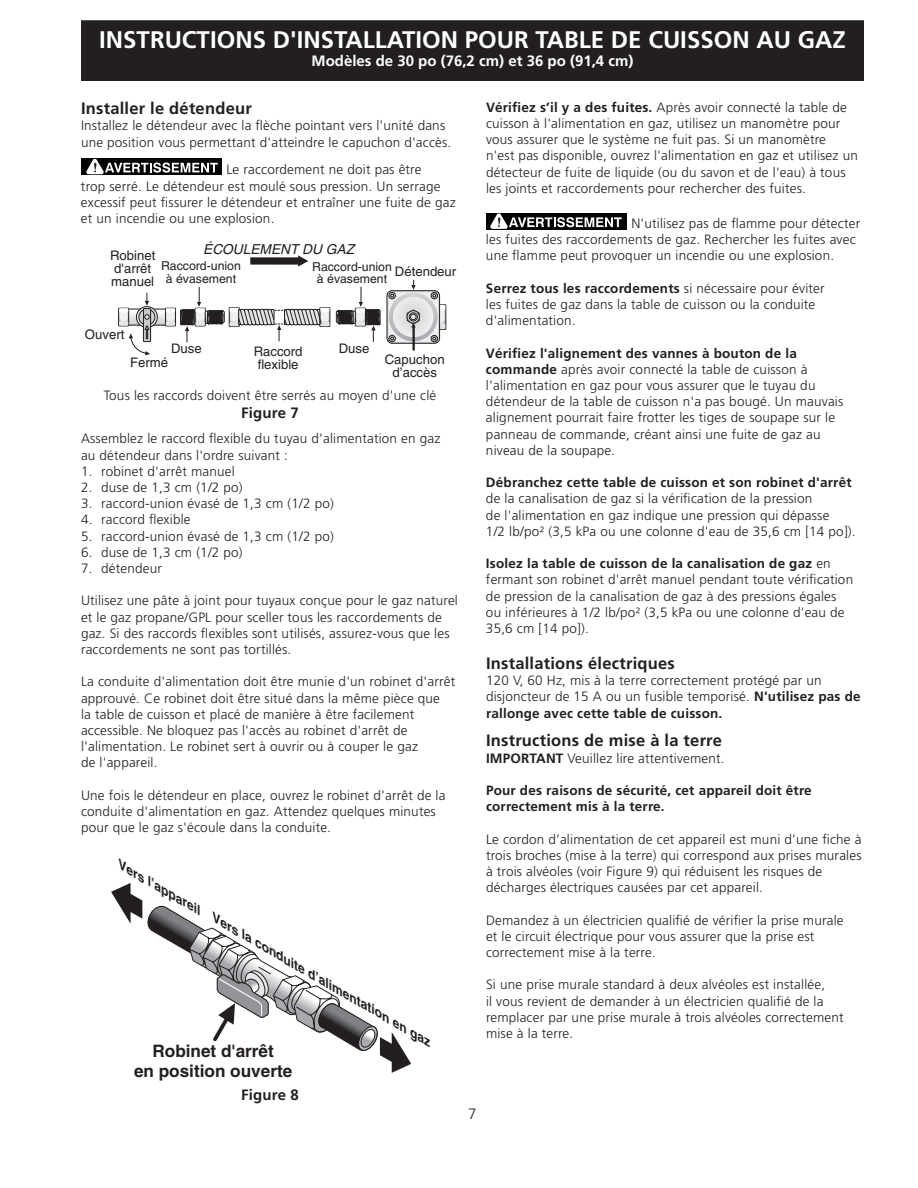
<style>
.page{position:relative;width:918px;height:1188px;background:#fff}
.page>*{position:absolute;margin:0;border:0;box-sizing:border-box;transform-origin:0 0}
.t1{font:700 24px "Frutiger";color:#fff}
.t2{font:700 17.1px/20.5px "Helvetica";color:#231f20;text-align:center}
.t3{font:700 16.5px "Frutiger";letter-spacing:.015em;color:#231f20}
.t4{font:700 15px "Frutiger";color:#fff}
.t5{font:700 15px "Frutiger";letter-spacing:.015em;color:#231f20}
.t6{font:300 15px "Frutiger";color:#231f20}
.t7{font:italic 13.65px "Helvetica";color:#231f20}
.t8{font:300 13.5px/16.2px "Frutiger";letter-spacing:.015em;color:#231f20}
.t9{font:700 13.5px/16.2px "Frutiger";letter-spacing:.015em;color:#231f20}
.t10{font:13.2px/13.2px "Helvetica";color:#231f20;text-align:center}
.t11{font:12.3px/12.3px "Helvetica";color:#231f20;text-align:center}
.t12{font:italic 700 12.15px "Helvetica";color:#231f20;scale:1.15 1}
.s1{font-weight:700}
</style>
<div class="page">
<div style="left:82px;top:21px;width:781px;height:59px;background:#231f20"></div>
<div style="left:81px;top:20px;width:783px;height:61px;border:2px solid #231f20"></div>
<div style="left:486px;top:213px;width:141px;height:17px;background:#040503"></div>
<svg style="left:490px;top:213px;width:132px;height:16px"></svg>
<div style="left:82px;top:158px;width:140px;height:17px;background:#040503"></div>
<svg style="left:86px;top:158px;width:132px;height:17px"></svg>
<svg style="left:111px;top:883px;width:300px;height:190px"></svg>
<div style="left:433px;top:304px;width:13px;height:26px;border:1px solid #231f20"></div>
<div style="left:387px;top:290px;width:53px;height:54px;border:1px solid #231f20;border-radius:5px"></div>
<img style="left:152px;top:308px;width:13px;height:18px">
<div style="left:165px;top:308px;width:11px;height:18px;border:1px solid #231f20"></div>
<div style="left:118px;top:308px;width:11px;height:18px;border:1px solid #231f20"></div>
<div style="left:250px;top:257px;width:49px;height:8px;background:#231f20"></div>
<svg style="left:298px;top:255px;width:10px;height:12px"></svg>
<svg style="left:136px;top:307px;width:21px;height:21px"></svg>
<div style="left:136px;top:306px;width:22px;height:22px;border:1px solid #231f20;border-radius:50%"></div>
<svg style="left:139px;top:309px;width:16px;height:16px"></svg>
<div style="left:139px;top:309px;width:16px;height:16px;border:1px solid #231f20;border-radius:50%"></div>
<div style="left:143px;top:309px;width:8px;height:33px;border:1px solid #231f20"></div>
<svg style="left:119px;top:293px;width:31px;height:62px"></svg>
<svg style="left:389px;top:280px;width:56px;height:62px"></svg>
<hr style="left:412px;top:326px;width:3px;height:25px;background:#231f20">
<svg style="left:166px;top:287px;width:164px;height:55px"></svg>
<svg style="left:336px;top:287px;width:45px;height:55px"></svg>
<h1 class="t1" style="left:99px;top:25px;width:748px">INSTRUCTIONS D'INSTALLATION POUR TABLE DE CUISSON AU GAZ</h1>
<p class="t4" style="left:312px;top:52px;width:323px">Modèles de 30 po (76,2 cm) et 36 po (91,4 cm)</p>
<p class="t3" style="left:81px;top:99px;width:172px">Installer le détendeur</p>
<p class="t8" style="left:81px;top:118px;width:372px">Installez le détendeur avec la flèche pointant vers l'unité dans une position vous permettant d'atteindre le capuchon d'accès.</p>
<p class="t8" style="left:81px;top:162px;width:376px;text-indent:145px">Le raccordement ne doit pas être<br>trop serré. Le détendeur est moulé sous pression. Un serrage excessif peut fissurer le détendeur et entraîner une fuite de gaz et un incendie ou une explosion.</p>
<p class="t7" style="left:203px;top:241px;width:156px">ÉCOULEMENT DU GAZ</p>
<p class="t10" style="left:110px;top:249px;width:47px;text-align:left">Robinet d'arrêt manuel</p>
<p class="t11" style="left:161px;top:260px;width:81px">Raccord-union à évasement</p>
<p class="t11" style="left:312px;top:261px;width:81px">Raccord-union à évasement</p>
<p class="t10" style="left:395px;top:265px;width:63px">Détendeur</p>
<p class="t10" style="left:85px;top:328px;width:41px">Ouvert</p>
<p class="t10" style="left:171px;top:342px;width:32px">Duse</p>
<p class="t10" style="left:339px;top:342px;width:32px">Duse</p>
<p class="t10" style="left:130px;top:356px;width:39px">Fermé</p>
<p class="t10" style="left:254px;top:345px;width:50px">Raccord flexible</p>
<p class="t10" style="left:385px;top:353px;width:61px">Capuchon d’accès</p>
<p class="t8" style="left:104px;top:387px;width:334px">Tous les raccords doivent être serrés au moyen d'une clé</p>
<p class="t5" style="left:241px;top:404px;width:59px">Figure 7</p>
<p class="t8" style="left:81px;top:431px;width:361px">Assemblez le raccord flexible du tuyau d'alimentation en gaz au détendeur dans l'ordre suivant :</p>
<p class="t8" style="left:81px;top:463px;width:155px">1. robinet d'arrêt manuel</p>
<p class="t8" style="left:81px;top:479px;width:163px">2. duse de 1,3 cm (1/2 po)</p>
<p class="t8" style="left:81px;top:495px;width:254px">3. raccord-union évasé de 1,3 cm (1/2 po)</p>
<p class="t8" style="left:81px;top:512px;width:111px">4. raccord flexible</p>
<p class="t8" style="left:81px;top:528px;width:254px">5. raccord-union évasé de 1,3 cm (1/2 po)</p>
<p class="t8" style="left:81px;top:544px;width:163px">6. duse de 1,3 cm (1/2 po)</p>
<p class="t8" style="left:81px;top:560px;width:83px">7. détendeur</p>
<p class="t8" style="left:81px;top:593px;width:378px">Utilisez une pâte à joint pour tuyaux conçue pour le gaz naturel et le gaz propane/GPL pour sceller tous les raccordements de gaz. Si des raccords flexibles sont utilisés, assurez-vous que les raccordements ne sont pas tortillés.</p>
<p class="t8" style="left:81px;top:674px;width:376px">La conduite d'alimentation doit être munie d'un robinet d'arrêt approuvé. Ce robinet doit être situé dans la même pièce que<br>la table de cuisson et placé de manière à être facilement accessible. Ne bloquez pas l'accès au robinet d'arrêt de l'alimentation. Le robinet sert à ouvrir ou à couper le gaz<br>de l'appareil.</p>
<p class="t8" style="left:81px;top:787px;width:366px">Une fois le détendeur en place, ouvrez le robinet d'arrêt de la conduite d'alimentation en gaz. Attendez quelques minutes pour que le gaz s'écoule dans la conduite.</p>
<p class="t12" style="left:125px;top:857px;width:314px;rotate:30deg">Vers l’appareil Vers la conduite d’alimentation en gaz</p>
<p class="t2" style="left:134px;top:1040px;width:160px">Robinet d'arrêt<br>en position ouverte</p>
<p class="t5" style="left:241px;top:1086px;width:59px">Figure 8</p>
<p class="t8" style="left:486px;top:99px;width:373px"><span class="s1">Vérifiez s’il y a des fuites.</span> Après avoir connecté la table de cuisson à l'alimentation en gaz, utilisez un manomètre pour vous assurer que le système ne fuit pas. Si un manomètre<br>n'est pas disponible, ouvrez l'alimentation en gaz et utilisez un détecteur de fuite de liquide (ou du savon et de l'eau) à tous les joints et raccordements pour rechercher des fuites.</p>
<p class="t8" style="left:486px;top:215px;width:376px;text-indent:145px">N'utilisez pas de flamme pour détecter les fuites des raccordements de gaz. Rechercher les fuites avec une flamme peut provoquer un incendie ou une explosion.</p>
<p class="t8" style="left:486px;top:280px;width:340px"><span class="s1">Serrez tous les raccordements</span> si nécessaire pour éviter les fuites de gaz dans la table de cuisson ou la conduite d'alimentation.</p>
<p class="t8" style="left:486px;top:345px;width:359px"><span class="s1">Vérifiez l'alignement des vannes à bouton de la commande</span> après avoir connecté la table de cuisson à l'alimentation en gaz pour vous assurer que le tuyau du détendeur de la table de cuisson n'a pas bougé. Un mauvais alignement pourrait faire frotter les tiges de soupape sur le panneau de commande, créant ainsi une fuite de gaz au niveau de la soupape.</p>
<p class="t9" style="left:486px;top:474px;width:367px">Débranchez cette table de cuisson et son robinet d'arrêt</p>
<p class="t8" style="left:486px;top:491px;width:371px">de la canalisation de gaz si la vérification de la pression<br>de l'alimentation en gaz indique une pression qui dépasse<br>1/2 lb/po² (3,5 kPa ou une colonne d'eau de 35,6 cm [14 po]).</p>
<p class="t8" style="left:486px;top:555px;width:369px"><span class="s1">Isolez la table de cuisson de la canalisation de gaz</span> en fermant son robinet d'arrêt manuel pendant toute vérification de pression de la canalisation de gaz à des pressions égales ou inférieures à 1/2 lb/po² (3,5 kPa ou une colonne d'eau de 35,6 cm [14 po]).</p>
<p class="t3" style="left:486px;top:654px;width:190px">Installations électriques</p>
<p class="t8" style="left:486px;top:672px;width:376px">120 V, 60 Hz, mis à la terre correctement protégé par un disjoncteur de 15 A ou un fusible temporisé. <span class="s1">N'utilisez pas de rallonge avec cette table de cuisson.</span></p>
<p class="t3" style="left:486px;top:731px;width:237px">Instructions de mise à la terre</p>
<p class="t8" style="left:486px;top:750px;width:240px"><span class="s1">IMPORTANT</span> Veuillez lire attentivement.</p>
<p class="t9" style="left:486px;top:782px;width:327px">Pour des raisons de sécurité, cet appareil doit être correctement mis à la terre.</p>
<p class="t8" style="left:486px;top:831px;width:377px">Le cordon d’alimentation de cet appareil est muni d’une fiche à trois broches (mise à la terre) qui correspond aux prises murales à trois alvéoles (voir Figure 9) qui réduisent les risques de décharges électriques causées par cet appareil.</p>
<p class="t8" style="left:486px;top:912px;width:359px">Demandez à un électricien qualifié de vérifier la prise murale et le circuit électrique pour vous assurer que la prise est correctement mise à la terre.</p>
<p class="t8" style="left:486px;top:977px;width:359px">Si une prise murale standard à deux alvéoles est installée,<br>il vous revient de demander à un électricien qualifié de la remplacer par une prise murale à trois alvéoles correctement mise à la terre.</p>
<p class="t6" style="left:468px;top:1105px;width:10px">7</p>
</div>
